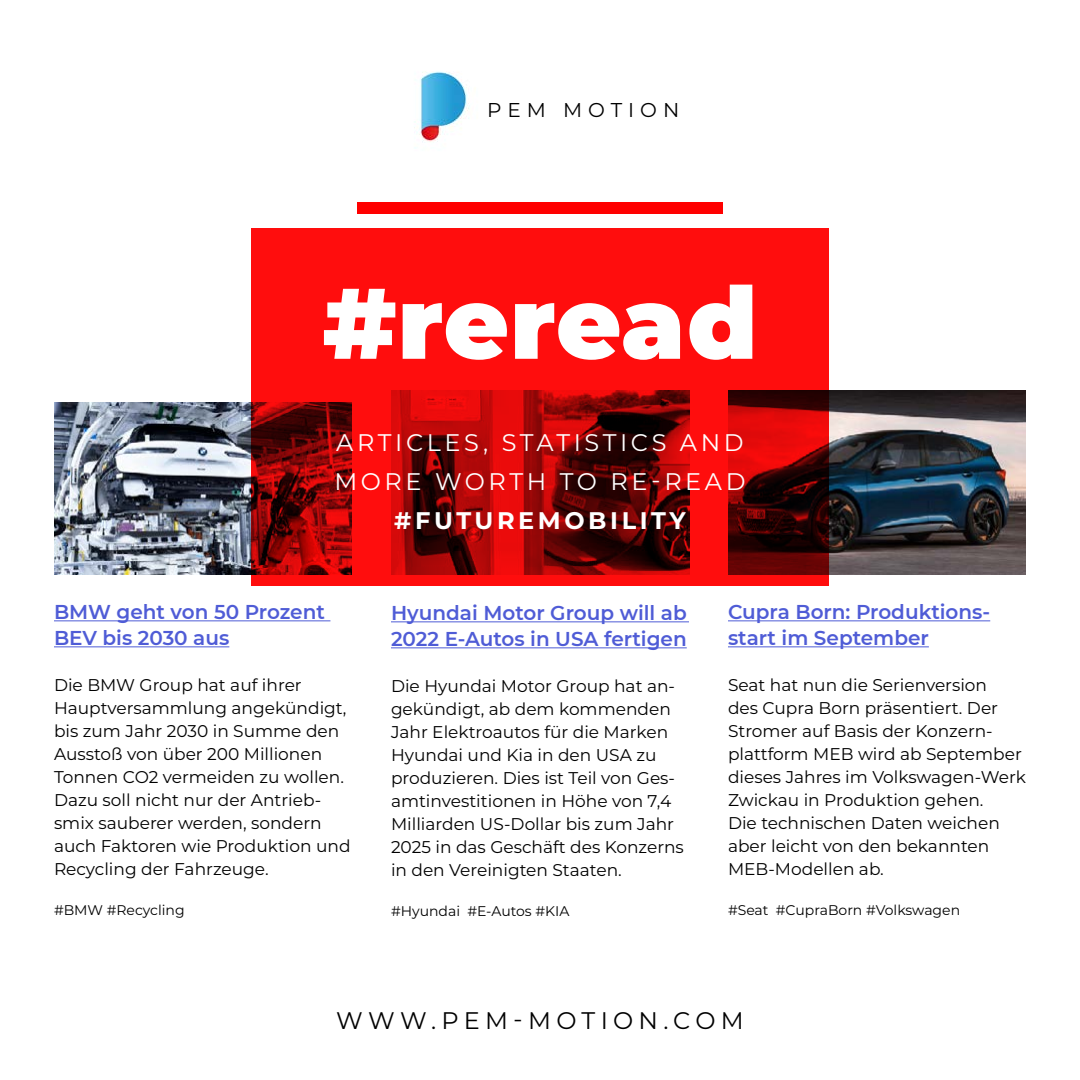
<style>
.page{position:relative;width:1080px;height:1080px;background:#fff}
.page>*{position:absolute;margin:0;border:0;box-sizing:border-box;transform-origin:0 0}
.t1{font:900 100px "Montserrat";letter-spacing:.005em;color:#fff}
.t2{font:24px/39px "Montserrat";letter-spacing:.15em;color:#fff}
.t3{font:24px "Montserrat";letter-spacing:.22em;color:#000}
.t4{font:700 24px "Montserrat";letter-spacing:.15em;color:#fff}
.t5{font:600 20px/26px "Montserrat";color:#4f5cd6}
.t6{font:20px "Montserrat";letter-spacing:.3em;color:#000}
.t7{font:17px/23px "Montserrat";color:#000}
.t8{font:14px "Montserrat";color:#000}
</style>
<div class="page">
<img style="left:54px;top:402px;width:197px;height:173px">
<img style="left:829px;top:390px;width:197px;height:185px">
<hr style="left:54px;top:620px;width:276px;height:1px;background:#4f5cd6">
<hr style="left:54px;top:646px;width:175px;height:1px;background:#4f5cd6">
<hr style="left:391px;top:621px;width:298px;height:1px;background:#4f5cd6">
<hr style="left:391px;top:647px;width:296px;height:1px;background:#4f5cd6">
<hr style="left:728px;top:620px;width:262px;height:1px;background:#4f5cd6">
<hr style="left:728px;top:646px;width:201px;height:1px;background:#4f5cd6">
<div style="left:357px;top:202px;width:366px;height:12px;background:#f00"></div>
<img style="left:414px;top:71px;width:56px;height:77px">
<svg style="left:251px;top:228px;width:578px;height:358px;fill:#ff0d0d"></svg>
<p class="t6" style="left:487px;top:96px;width:194px">PEM MOTION</p>
<h1 class="t1" style="left:323px;top:248px;width:436px">#reread</h1>
<h2 class="t2" style="left:334px;top:422px;width:413px">ARTICLES, STATISTICS AND<br>MORE WORTH TO RE-READ</h2>
<h2 class="t4" style="left:394px;top:503px;width:293px">#FUTUREMOBILITY</h2>
<p class="t5" style="left:54px;top:598px;width:272px">BMW geht von 50 Prozent<br>BEV bis 2030 aus</p>
<p class="t7" style="left:54px;top:673px;width:298px">Die BMW Group hat auf ihrer<br>Hauptversammlung angekündigt, bis zum Jahr 2030 in Summe den<br>Ausstoß von über 200 Millionen<br>Tonnen CO2 vermeiden zu wollen.<br>Dazu soll nicht nur der Antrieb&shy;smix sauberer werden, sondern auch Faktoren wie Produktion und<br>Recycling der Fahrzeuge.</p>
<p class="t8" style="left:54px;top:901px;width:132px">#BMW #Recycling</p>
<p class="t5" style="left:391px;top:599px;width:297px">Hyundai Motor Group will ab<br>2022 E-Autos in USA fertigen</p>
<p class="t7" style="left:391px;top:674px;width:294px">Die Hyundai Motor Group hat an&shy;gekündigt, ab dem kommenden<br>Jahr Elektroautos für die Marken<br>Hyundai und Kia in den USA zu produzieren. Dies ist Teil von Ges&shy;amtinvestitionen in Höhe von 7,4<br>Milliarden US-Dollar bis zum Jahr<br>2025 in das Geschäft des Konzerns in den Vereinigten Staaten.</p>
<p class="t8" style="left:391px;top:902px;width:180px">#Hyundai #E-Autos #KIA</p>
<p class="t5" style="left:728px;top:598px;width:264px">Cupra Born: Produktions&shy;start im September</p>
<p class="t7" style="left:728px;top:673px;width:300px">Seat hat nun die Serienversion<br>des Cupra Born präsentiert. Der<br>Stromer auf Basis der Konzern&shy;plattform MEB wird ab September dieses Jahres im Volkswagen-Werk<br>Zwickau in Produktion gehen.<br>Die technischen Daten weichen aber leicht von den bekannten<br>MEB-Modellen ab.</p>
<p class="t8" style="left:728px;top:901px;width:234px">#Seat #CupraBorn #Volkswagen</p>
<h2 class="t3" style="left:336px;top:1004px;width:409px">WWW.PEM-MOTION.COM</h2>
</div>
